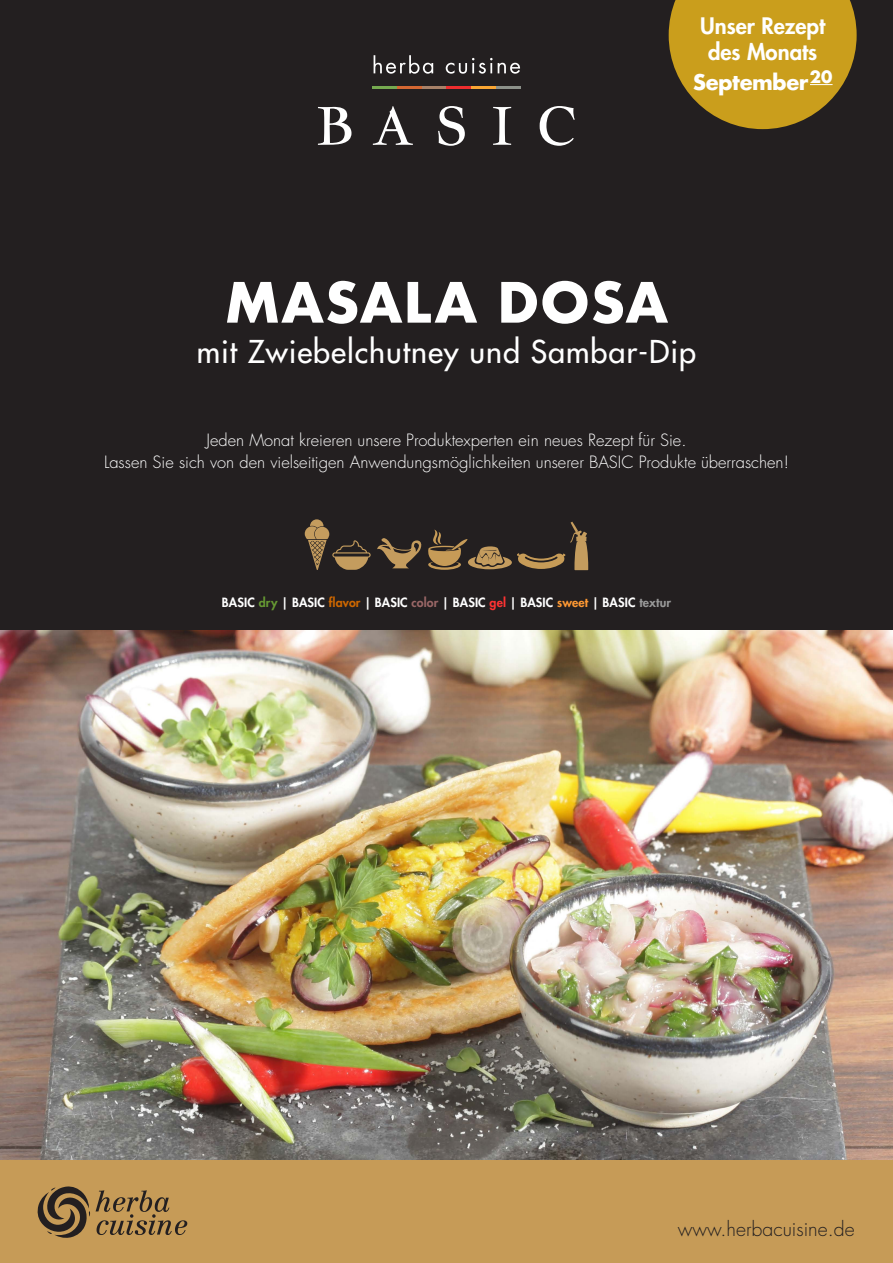
<style>
.page{position:relative;width:893px;height:1263px;background:#231f20}
.page>*{position:absolute;margin:0;border:0;box-sizing:border-box;transform-origin:0 0}
.t1{font:700 54px "Futura";letter-spacing:.01em;color:#fff}
.t2{font:500 30.6px "Futura Std";letter-spacing:.03em;color:#fff}
.t3{font:800 22.2px "Futura Std";color:#fff}
.t4{font:700 21px "Futura";letter-spacing:-.04em;color:#fff}
.t5{font:300 19.5px "Futura Std";color:#231f20}
.t6{font:300 16.5px "Futura Std";color:#fff}
.t7{font:800 12.45px "Futura Std";letter-spacing:.01em;color:#fff}
.s1{color:#693}
.s2{color:#c60}
.s3{color:#966}
.s4{color:#f33}
.s5{color:#f93}
.s6{color:#999}
</style>
<div class="page">
<img style="left:0;top:630px;width:893px;height:531px">
<svg style="left:669px;top:0;width:188px;height:129px"></svg>
<svg style="left:305px;top:519px;width:66px;height:51px"></svg>
<svg style="left:377px;top:538px;width:44px;height:30px"></svg>
<svg style="left:428px;top:522px;width:160px;height:48px"></svg>
<div style="left:0;top:1161px;width:893px;height:102px;background:#c69b57"></div>
<svg style="left:38px;top:1186px;width:149px;height:52px"></svg>
<svg style="left:374px;top:55px;width:59px;height:19px"></svg>
<svg style="left:446px;top:58px;width:74px;height:16px"></svg>
<hr style="left:372px;top:86px;width:25px;height:3px;background:#76aa50">
<hr style="left:422px;top:86px;width:24px;height:3px;background:#a88168">
<hr style="left:397px;top:86px;width:25px;height:3px;background:#d46732">
<hr style="left:446px;top:86px;width:25px;height:3px;background:#ee2d2e">
<hr style="left:471px;top:86px;width:25px;height:3px;background:#faa633">
<hr style="left:496px;top:86px;width:25px;height:3px;background:#8c918a">
<svg style="left:318px;top:107px;width:33px;height:38px"></svg>
<svg style="left:373px;top:106px;width:40px;height:39px"></svg>
<svg style="left:438px;top:106px;width:27px;height:40px"></svg>
<svg style="left:493px;top:107px;width:18px;height:38px"></svg>
<svg style="left:540px;top:106px;width:35px;height:40px"></svg>
<p class="t3" style="left:700px;top:12px;width:126px">Unser Rezept</p>
<p class="t3" style="left:708px;top:38px;width:111px">des Monats</p>
<p class="t4" style="left:693px;top:67px;width:141px">September<sup>20</sup></p>
<p class="t1" style="left:224px;top:263px;width:445px">MASALA DOSA</p>
<p class="t2" style="left:197px;top:333px;width:501px">mit Zwiebelchutney und Sambar-Dip</p>
<p class="t6" style="left:207px;top:430px;width:481px">Jeden Monat kreieren unsere Produktexperten ein neues Rezept für Sie.</p>
<p class="t6" style="left:104px;top:452px;width:686px">Lassen Sie sich von den vielseitigen Anwendungsmöglichkeiten unserer BASIC Produkte überraschen!</p>
<p class="t7" style="left:222px;top:594px;width:451px">BASIC <span class="s1">dry</span> | BASIC <span class="s2">flavor</span> | BASIC <span class="s3">color</span> | BASIC <span class="s4">gel</span> | BASIC <span class="s5">sweet</span> | BASIC <span class="s6">textur</span></p>
<p class="t5" style="left:678px;top:1217px;width:178px">www.herbacuisine.de</p>
</div>
